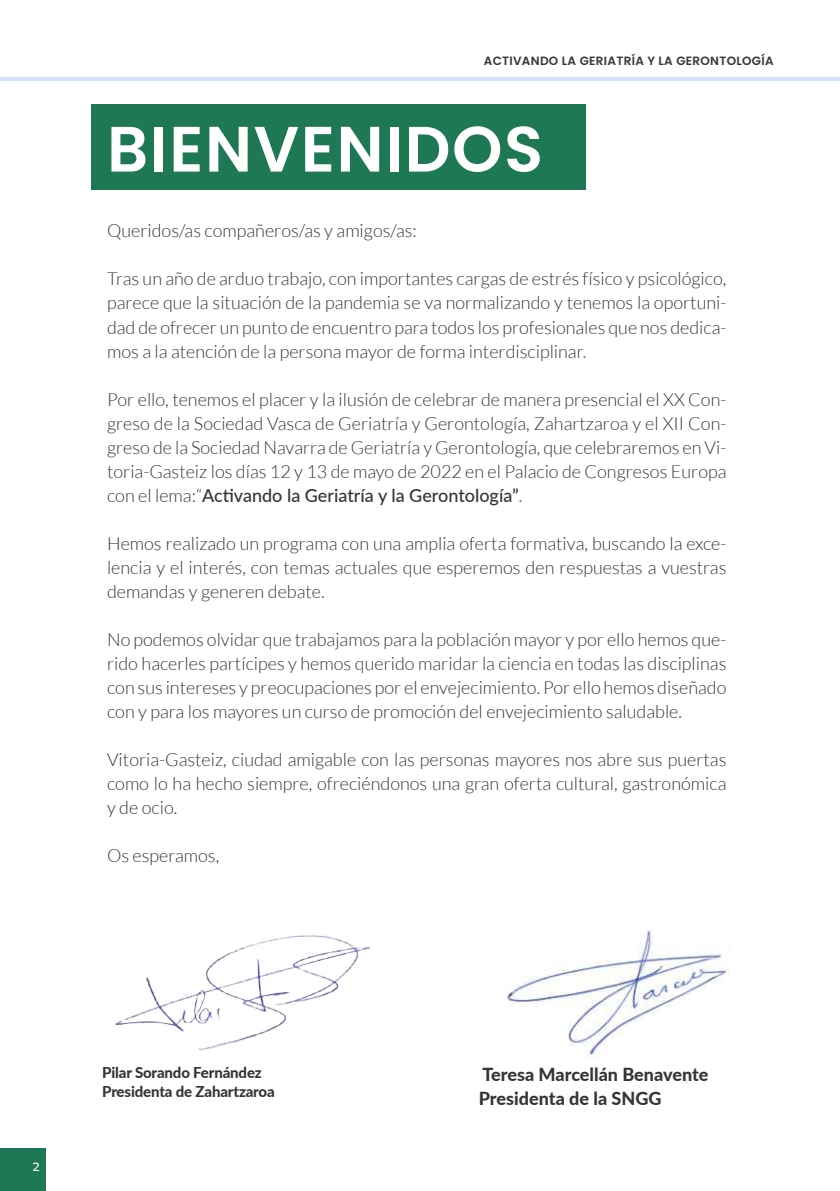
<style>
.page{position:relative;width:840px;height:1191px;background:#fff}
.page>*{position:absolute;margin:0;border:0;box-sizing:border-box;transform-origin:0 0}
.t1{font:600 64px "Poppins";letter-spacing:.025em;color:#fff}
.t2{font:300 18px/24px "Lato";color:#353534;text-align:justify}
.t3{font:800 18px/24px "Lato";color:#353534}
.t4{font:800 15px/18.6px "Lato";letter-spacing:-.01em;color:#353534}
.t5{font:600 12px "Poppins";letter-spacing:.025em;color:#373737}
.t6{font:500 12px "Montserrat";color:#fff}
.s1{font-weight:500}
</style>
<div class="page">
<hr style="left:0;top:77px;width:839px;height:4px;background:#cee1ff">
<div style="left:0;top:1148px;width:45px;height:43px;background:#1e7854"></div>
<img style="left:115px;top:935px;width:256px;height:116px">
<div style="left:92px;top:104px;width:493px;height:85px;background:#1e7854"></div>
<img style="left:506px;top:930px;width:224px;height:153px">
<p class="t5" style="left:483px;top:54px;width:291px">ACTIVANDO LA GERIATRÍA Y LA GERONTOLOGÍA</p>
<h1 class="t1" style="left:107px;top:112px;width:437px">BIENVENIDOS</h1>
<p class="t2" style="left:107px;top:219px;width:311px">Queridos/as compañeros/as y amigos/as:</p>
<p class="t2" style="left:107px;top:267px;width:620px">Tras un año de arduo trabajo, con importantes cargas de estrés físico y psicológico, parece que la situación de la pandemia se va normalizando y tenemos la oportuni&shy;dad de ofrecer un punto de encuentro para todos los profesionales que nos dedica&shy;mos a la atención de la persona mayor de forma interdisciplinar.</p>
<p class="t2" style="left:107px;top:387px;width:620px">Por ello, tenemos el placer y la ilusión de celebrar de manera presencial el XX Con&shy;greso de la Sociedad Vasca de Geriatría y Gerontología, Zahartzaroa y el XII Con&shy;greso de la Sociedad Navarra de Geriatría y Gerontología, que celebraremos en Vi&shy;toria-Gasteiz los días 12 y 13 de mayo de 2022 en el Palacio de Congresos Europa con el lema:“<span class="s1">Activando la Geriatría y la Gerontología”</span>.</p>
<p class="t2" style="left:107px;top:531px;width:620px">Hemos realizado un programa con una amplia oferta formativa, buscando la exce&shy;lencia y el interés, con temas actuales que esperemos den respuestas a vuestras demandas y generen debate.</p>
<p class="t2" style="left:107px;top:627px;width:620px">No podemos olvidar que trabajamos para la población mayor y por ello hemos que&shy;rido hacerles partícipes y hemos querido maridar la ciencia en todas las disciplinas con sus intereses y preocupaciones por el envejecimiento. Por ello hemos diseñado con y para los mayores un curso de promoción del envejecimiento saludable.</p>
<p class="t2" style="left:107px;top:747px;width:620px">Vitoria-Gasteiz, ciudad amigable con las personas mayores nos abre sus puertas como lo ha hecho siempre, ofreciéndonos una gran oferta cultural, gastronómica y de ocio.</p>
<p class="t2" style="left:107px;top:843px;width:114px">Os esperamos,</p>
<p class="t6" style="left:33px;top:1158px;width:8px">2</p>
<p class="t4" style="left:102px;top:1062px;width:174px">Pilar Sorando Fernández<br>Presidenta de Zahartzaroa</p>
<p class="t3" style="left:478px;top:1061px;width:231px">Teresa Marcellán Benavente<br>Presidenta de la SNGG</p>
</div>
